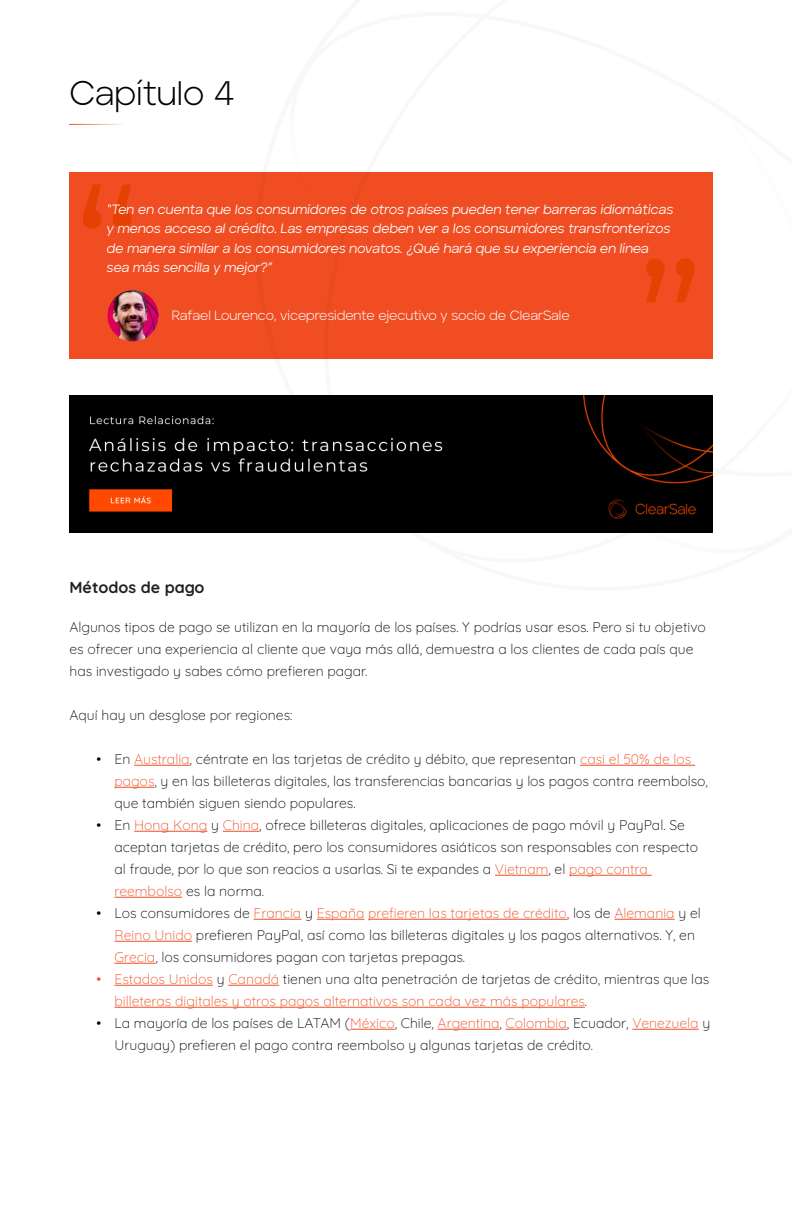
<style>
.page{position:relative;width:792px;height:1224px;background:#fff}
.page>*{position:absolute;margin:0;border:0;box-sizing:border-box;transform-origin:0 0}
.Subheader_Liberation{font:176.8px "Montserrat";color:#e44102}
.Subheader_Liberation-2{font:176px "Montserrat";color:#e44102}
.t1{font:300 34px "Aventa";color:#000}
.t2{font:300 16px "Quicksand";color:#231f20}
.t3{font:300 14px/22px "Quicksand";color:#000}
.t4{font:300 14px/22px "Quicksand";color:#f04d23}
.Subheader_Liberation-3{font:13.4px/19.6px "Aventa Itallic";letter-spacing:-.005em;color:#fff}
.Subheader_Liberation-4{font:300 13.4px "Aventa";letter-spacing:-.005em;color:#fff}
.s1{color:#f04d23}
.s2{color:#000}
</style>
<div class="page">
<div style="left:69px;top:172px;width:644px;height:187px;background:#f04d23"></div>
<img style="left:107px;top:290px;width:52px;height:52px;border-radius:26px">
<img style="left:69px;top:395px;width:643px;height:137px">
<hr style="left:134px;top:765px;width:56px;height:1px;background:#f04d23">
<hr style="left:580px;top:765px;width:115px;height:1px;background:#f04d23">
<hr style="left:114px;top:787px;width:41px;height:1px;background:#f04d23">
<hr style="left:134px;top:831px;width:73px;height:1px;background:#f04d23">
<hr style="left:223px;top:831px;width:36px;height:1px;background:#f04d23">
<hr style="left:495px;top:875px;width:53px;height:1px;background:#f04d23">
<hr style="left:569px;top:875px;width:83px;height:1px;background:#f04d23">
<hr style="left:114px;top:897px;width:68px;height:1px;background:#f04d23">
<hr style="left:254px;top:919px;width:47px;height:1px;background:#f04d23">
<hr style="left:317px;top:919px;width:47px;height:1px;background:#f04d23">
<hr style="left:368px;top:919px;width:199px;height:1px;background:#f04d23">
<hr style="left:615px;top:919px;width:60px;height:1px;background:#f04d23">
<hr style="left:114px;top:941px;width:78px;height:1px;background:#f04d23">
<hr style="left:114px;top:963px;width:41px;height:1px;background:#f04d23">
<hr style="left:114px;top:985px;width:99px;height:1px;background:#f04d23">
<hr style="left:228px;top:985px;width:51px;height:1px;background:#f04d23">
<hr style="left:114px;top:1007px;width:471px;height:1px;background:#f04d23">
<hr style="left:350px;top:1029px;width:45px;height:1px;background:#f04d23">
<hr style="left:438px;top:1029px;width:62px;height:1px;background:#f04d23">
<hr style="left:506px;top:1029px;width:61px;height:1px;background:#f04d23">
<hr style="left:632px;top:1029px;width:67px;height:1px;background:#f04d23">
<p class="t1" style="left:69px;top:71px;width:167px">Capítulo 4</p>
<p class="Subheader_Liberation" style="left:73px;top:131px;width:69px">“</p>
<p class="Subheader_Liberation-3" style="left:107px;top:199px;width:568px">“Ten en cuenta que los consumidores de otros países pueden tener barreras idiomáticas y menos acceso al crédito. Las empresas deben ver a los consumidores transfronterizos de manera similar a los consumidores novatos. ¿Qué hará que su experiencia en línea sea más sencilla y mejor?”</p>
<p class="Subheader_Liberation-4" style="left:172px;top:307px;width:399px">Rafael Lourenco, vicepresidente ejecutivo y socio de ClearSale</p>
<p class="Subheader_Liberation-2" style="left:704px;top:355px;width:69px;rotate:-180deg">“</p>
<p class="t2" style="left:69px;top:575px;width:137px">Métodos de pago</p>
<p class="t3" style="left:69px;top:614px;width:638px">Algunos tipos de pago se utilizan en la mayoría de los países. Y podrías usar esos. Pero si tu objetivo es ofrecer una experiencia al cliente que vaya más allá, demuestra a los clientes de cada país que has investigado y sabes cómo prefieren pagar.</p>
<p class="t3" style="left:69px;top:702px;width:224px">Aquí hay un desglose por regiones:</p>
<p class="t3" style="left:114px;top:746px;width:595px;text-indent:-18px">• En <span class="s1">Australia</span>, céntrate en las tarjetas de crédito y débito, que representan <span class="s1">casi el 50% de los pagos</span>, y en las billeteras digitales, las transferencias bancarias y los pagos contra reembolso, que también siguen siendo populares.</p>
<p class="t3" style="left:114px;top:812px;width:585px;text-indent:-18px">• En <span class="s1">Hong Kong</span> y <span class="s1">China</span>, ofrece billeteras digitales, aplicaciones de pago móvil y PayPal. Se aceptan tarjetas de crédito, pero los consumidores asiáticos son responsables con respecto al fraude, por lo que son reacios a usarlas. Si te expandes a <span class="s1">Vietnam</span>, el <span class="s1">pago contra reembolso</span> es la norma.</p>
<p class="t3" style="left:114px;top:900px;width:588px;text-indent:-18px">• Los consumidores de <span class="s1">Francia</span> y <span class="s1">España prefieren las tarjetas de crédito</span>, los de <span class="s1">Alemania</span> y el<br><span class="s1">Reino Unido</span> prefieren PayPal, así como las billeteras digitales y los pagos alternativos. Y, en<br><span class="s1">Grecia</span>, los consumidores pagan con tarjetas prepagas.</p>
<p class="t4" style="left:114px;top:966px;width:596px;text-indent:-18px">• Estados Unidos <span class="s2">y</span> Canadá <span class="s2">tienen una alta penetración de tarjetas de crédito, mientras que las </span>billeteras digitales y otros pagos alternativos son cada vez más populares<span class="s2">.</span></p>
<p class="t3" style="left:114px;top:1010px;width:597px;text-indent:-18px">• La mayoría de los países de LATAM (<span class="s1">México</span>, Chile, <span class="s1">Argentina</span>, <span class="s1">Colombia</span>, Ecuador, <span class="s1">Venezuela</span> y<br>Uruguay) prefieren el pago contra reembolso y algunas tarjetas de crédito.</p>
</div>
